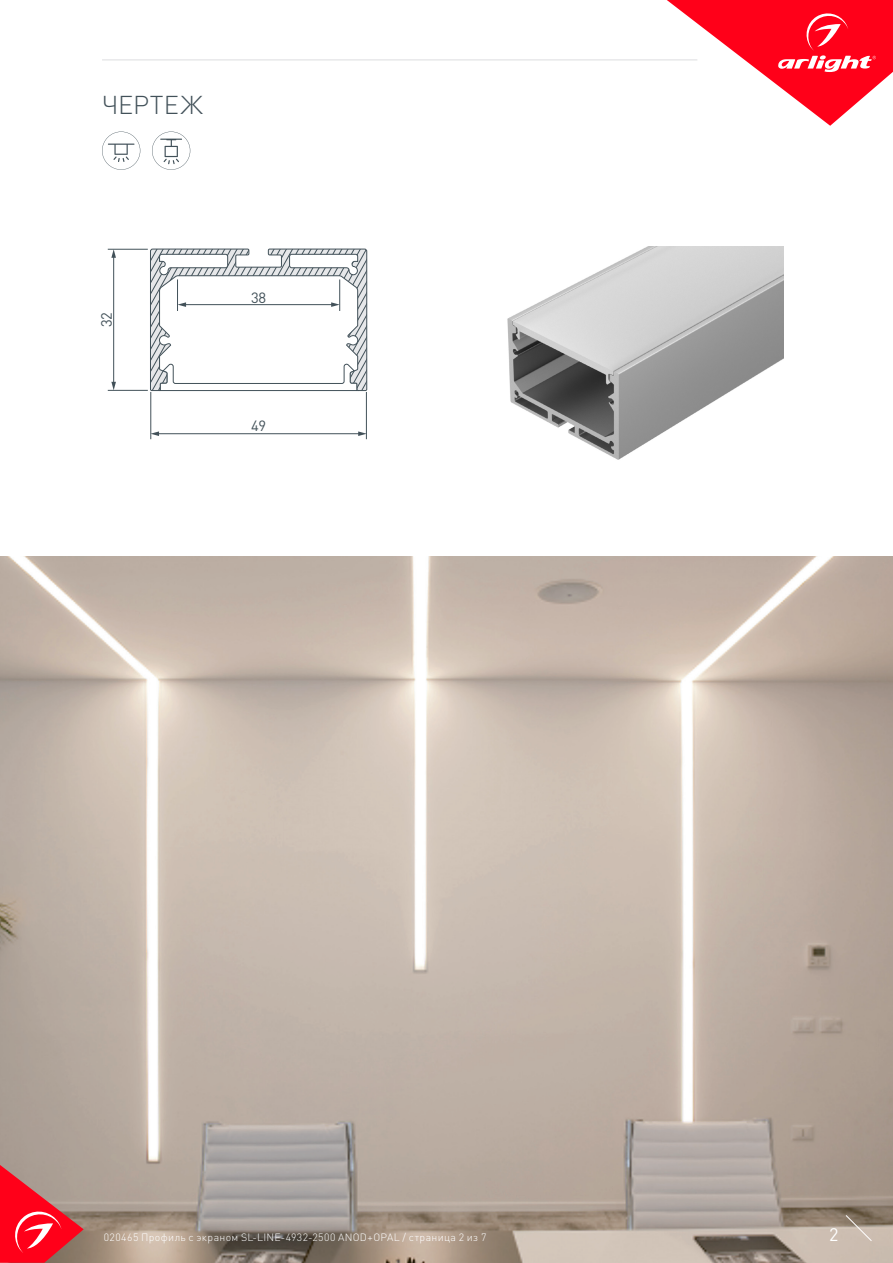
<style>
.page{position:relative;width:893px;height:1263px;background:#fff}
.page>*{position:absolute;margin:0;border:0;box-sizing:border-box;transform-origin:0 0}
.t1{font:300 25.5px "DIN Pro";letter-spacing:.01em;color:#425159}
.t2{font:18px "DIN Pro";color:#fff}
.t3{font:14.7px "DIN Pro";color:#425159}
.t4{font:300 10.5px "DIN Pro";letter-spacing:.04em;color:#fff}
</style>
<div class="page">
<img style="left:0;top:556px;width:893px;height:707px">
<svg style="left:0;top:1165px;width:84px;height:98px;background:#d84750"></svg>
<svg style="left:845px;top:1215px;width:27px;height:26px"></svg>
<svg style="left:667px;top:0;width:226px;height:126px"></svg>
<hr style="left:102px;top:60px;width:595px;height:1px;background:#dcdddf">
<svg style="left:102px;top:132px;width:38px;height:38px"></svg>
<svg style="left:152px;top:132px;width:38px;height:38px"></svg>
<hr style="left:113px;top:256px;width:1px;height:127px;background:#425159">
<svg style="left:111px;top:250px;width:5px;height:8px"></svg>
<svg style="left:111px;top:382px;width:5px;height:8px"></svg>
<hr style="left:157px;top:433px;width:203px;height:1px;background:#425159">
<svg style="left:358px;top:431px;width:8px;height:5px"></svg>
<svg style="left:150px;top:431px;width:9px;height:5px"></svg>
<svg style="left:150px;top:248px;width:218px;height:143px"></svg>
<hr style="left:151px;top:392px;width:1px;height:47px;background:#425159">
<hr style="left:366px;top:392px;width:1px;height:47px;background:#425159">
<hr style="left:108px;top:249px;width:40px;height:1px;background:#425159">
<hr style="left:108px;top:390px;width:40px;height:1px;background:#425159">
<img style="left:507px;top:246px;width:276px;height:214px">
<p class="t1" style="left:102px;top:87px;width:102px">ЧЕРТЕЖ</p>
<p class="t3" style="left:96px;top:327px;width:17px;rotate:-90deg">32</p>
<p class="t3" style="left:251px;top:287px;width:17px">38</p>
<p class="t3" style="left:251px;top:416px;width:17px">49</p>
<p class="t4" style="left:104px;top:1230px;width:384px">020465 Профиль с экраном SL-LINE-4932-2500 ANOD+OPAL / страница 2 из 7</p>
<p class="t2" style="left:829px;top:1222px;width:11px">2</p>
</div>
